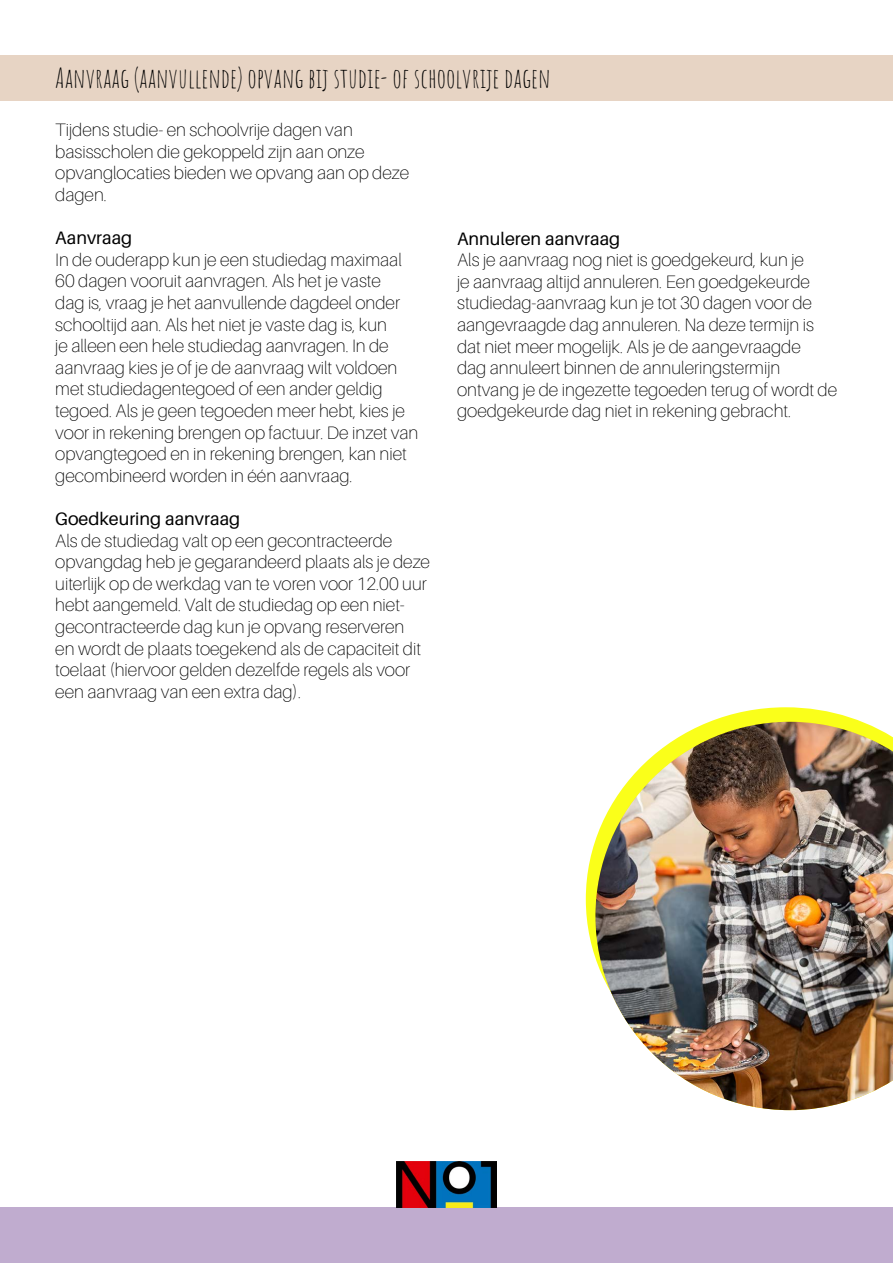
<style>
.page{position:relative;width:893px;height:1263px;background:#fff}
.page>*{position:absolute;margin:0;border:0;box-sizing:border-box;transform-origin:0 0}
.t1{font:27px "Amatic SC";color:#000}
.t2{font:100 18px/21.6px "Aileron";color:#000}
.t3{font:18px "Aileron";color:#000}
</style>
<div class="page">
<div style="left:0;top:1208px;width:893px;height:55px;background:#c0accf"></div>
<img style="left:396px;top:1161px;width:101px;height:46px">
<svg style="left:586px;top:707px;width:276px;height:250px"></svg>
<img style="left:595px;top:722px;width:298px;height:388px">
<div style="left:0;top:55px;width:893px;height:46px;background:#e7d4c4"></div>
<h1 class="t1" style="left:55px;top:58px;width:497px">Aanvraag (aanvullende) opvang bij studie- of schoolvrije dagen</h1>
<p class="t2" style="left:55px;top:119px;width:356px">Tijdens studie- en schoolvrije dagen van basisscholen die gekoppeld zijn aan onze opvanglocaties bieden we opvang aan op deze dagen.</p>
<p class="t3" style="left:55px;top:228px;width:79px">Aanvraag</p>
<p class="t2" style="left:55px;top:249px;width:365px">In de ouderapp kun je een studiedag maximaal 60 dagen vooruit aanvragen. Als het je vaste<br>dag is, vraag je het aanvullende dagdeel onder schooltijd aan. Als het niet je vaste dag is, kun<br>je alleen een hele studiedag aanvragen. In de aanvraag kies je of je de aanvraag wilt voldoen met studiedagentegoed of een ander geldig tegoed. Als je geen tegoeden meer hebt, kies je voor in rekening brengen op factuur. De inzet van opvangtegoed en in rekening brengen, kan niet gecombineerd worden in één aanvraag.</p>
<p class="t3" style="left:55px;top:509px;width:187px">Goedkeuring aanvraag</p>
<p class="t2" style="left:55px;top:530px;width:376px">Als de studiedag valt op een gecontracteerde opvangdag heb je gegarandeerd plaats als je deze uiterlijk op de werkdag van te voren voor 12.00 uur hebt aangemeld. Valt de studiedag op een niet&shy;gecontracteerde dag kun je opvang reserveren<br>en wordt de plaats toegekend als de capaciteit dit toelaat (hiervoor gelden dezelfde regels als voor een aanvraag van een extra dag).</p>
<p class="t3" style="left:457px;top:228px;width:165px">Annuleren aanvraag</p>
<p class="t2" style="left:457px;top:249px;width:382px">Als je aanvraag nog niet is goedgekeurd, kun je<br>je aanvraag altijd annuleren. Een goedgekeurde studiedag-aanvraag kun je tot 30 dagen voor de aangevraagde dag annuleren. Na deze termijn is dat niet meer mogelijk. Als je de aangevraagde<br>dag annuleert binnen de annuleringstermijn ontvang je de ingezette tegoeden terug of wordt de goedgekeurde dag niet in rekening gebracht.</p>
</div>
